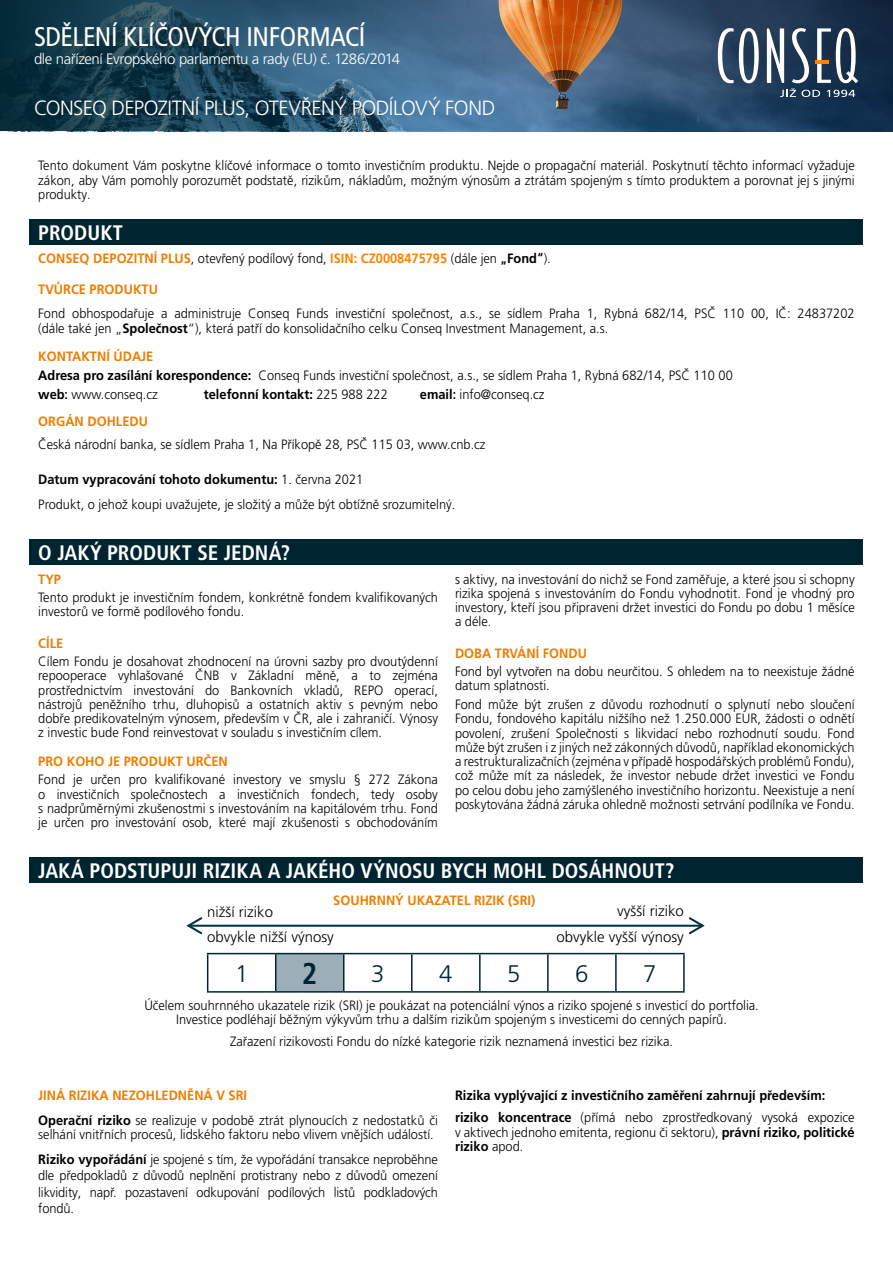
<style>
.page{position:relative;width:893px;height:1263px;background:#fff}
.page>*{position:absolute;margin:0;border:0;box-sizing:border-box;transform-origin:0 0}
.t1{font:700 condensed 30px "Frutiger LT Pro";color:#002531}
.t2{font:condensed 27px "Frutiger LT Pro";letter-spacing:-.015em;color:#fff}
.t3{font:300 24px "Frutiger LT Pro";color:#002531}
.t4{font:700 condensed 21px "Frutiger LT Pro";color:#fff}
.t5{font:300 20.55px "Frutiger LT Pro";letter-spacing:-.025em;color:#fff}
.t6{font:300 15px "Frutiger LT Pro";color:#000}
.t7{font:300 15px "Frutiger LT Pro";letter-spacing:-.03em;color:#fff}
.t8{font:300 13.5px/14.2px "Frutiger LT Pro";color:#000;scale:.95 1}
.t9{font:700 13.5px/22.8px "Frutiger LT Pro";color:#000;scale:.95 1}
.t10{font:700 13.5px "Frutiger LT Pro";color:#ef7d00;scale:.95 1}
.s1{font-weight:700;color:#ef7d00}
.s2{font-weight:700;color:#ff8300}
.s3{font-weight:700;font-stretch:condensed}
.s4{font-weight:700}
.s5{font-weight:300}
</style>
<div class="page">
<img style="left:496px;top:0;width:397px;height:131px">
<svg style="left:0;top:0;width:496px;height:131px;background:#285069"></svg>
<svg style="left:718px;top:28px;width:41px;height:55px"></svg>
<svg style="left:767px;top:28px;width:91px;height:69px"></svg>
<div style="left:30px;top:539px;width:833px;height:26px;background:#002531"></div>
<div style="left:30px;top:858px;width:833px;height:25px;background:#002531"></div>
<svg style="left:208px;top:954px;width:475px;height:37px"></svg>
<div style="left:276px;top:953px;width:68px;height:39px;background:#9caeb8"></div>
<hr style="left:207px;top:953px;width:69px;height:1px;background:#002531">
<hr style="left:207px;top:954px;width:1px;height:37px;background:#002531">
<hr style="left:276px;top:953px;width:68px;height:1px;background:#002531">
<hr style="left:275px;top:954px;width:1px;height:37px;background:#002531">
<hr style="left:344px;top:953px;width:68px;height:1px;background:#002531">
<hr style="left:343px;top:954px;width:1px;height:37px;background:#002531">
<hr style="left:412px;top:953px;width:68px;height:1px;background:#002531">
<hr style="left:411px;top:954px;width:2px;height:37px;background:#002531">
<hr style="left:480px;top:953px;width:68px;height:1px;background:#002531">
<hr style="left:479px;top:954px;width:2px;height:37px;background:#002531">
<hr style="left:548px;top:953px;width:68px;height:1px;background:#002531">
<hr style="left:547px;top:954px;width:2px;height:37px;background:#002531">
<hr style="left:616px;top:953px;width:69px;height:1px;background:#002531">
<hr style="left:615px;top:954px;width:2px;height:37px;background:#002531">
<hr style="left:683px;top:954px;width:2px;height:37px;background:#002531">
<hr style="left:207px;top:991px;width:69px;height:1px;background:#002531">
<hr style="left:276px;top:991px;width:68px;height:1px;background:#002531">
<hr style="left:344px;top:991px;width:68px;height:1px;background:#002531">
<hr style="left:412px;top:991px;width:68px;height:1px;background:#002531">
<hr style="left:480px;top:991px;width:68px;height:1px;background:#002531">
<hr style="left:548px;top:991px;width:68px;height:1px;background:#002531">
<hr style="left:616px;top:991px;width:69px;height:1px;background:#002531">
<hr style="left:188px;top:925px;width:515px;height:2px;background:#003440">
<svg style="left:687px;top:917px;width:18px;height:18px"></svg>
<svg style="left:186px;top:917px;width:18px;height:18px"></svg>
<div style="left:30px;top:219px;width:833px;height:25px;background:#002531"></div>
<h2 class="t2" style="left:34px;top:21px;width:333px">SDĚLENÍ KLÍČOVÝCH INFORMACÍ</h2>
<p class="t7" style="left:34px;top:50px;width:368px">dle nařízení Evropského parlamentu a rady (EU) č. 1286/2014</p>
<h3 class="t5" style="left:34px;top:96px;width:463px">CONSEQ DEPOZITNÍ PLUS, OTEVŘENÝ PODÍLOVÝ FOND</h3>
<p class="t8" style="left:38px;top:159px;width:861px;text-align:justify">Tento dokument Vám poskytne klíčové informace o tomto investičním produktu. Nejde o propagační materiál. Poskytnutí těchto informací vyžaduje zákon, aby Vám pomohly porozumět podstatě, rizikům, nákladům, možným výnosům a ztrátám spojeným s tímto produktem a porovnat jej s jinými produkty.</p>
<h3 class="t4" style="left:38px;top:220px;width:86px">PRODUKT</h3>
<p class="t8" style="left:38px;top:251px;width:541px"><span class="s1">CONSEQ DEPOZITNÍ PLUS</span>, otevřený podílový fond, <span class="s2">ISIN: CZ0008475795</span> (dále jen <span class="s3">„</span><span class="s4">Fond</span><span class="s3">“</span>).</p>
<p class="t10" style="left:38px;top:282px;width:128px">TVŮRCE PRODUKTU</p>
<p class="t8" style="left:38px;top:306px;width:861px;line-height:15px">Fond obhospodařuje a administruje Conseq Funds investiční společnost, a.s., se sídlem Praha 1, Rybná 682/14, PSČ 110 00, IČ: 24837202 (dále také jen „<span class="s4">Společnost</span>“), která patří do konsolidačního celku Conseq Investment Management, a.s.</p>
<p class="t8" style="left:38px;top:346px;width:733px;line-height:19.2px"><span class="s1">KONTAKTNÍ ÚDAJE<br></span><span class="s4">Adresa pro zasílání korespondence:</span> Conseq Funds investiční společnost, a.s., se sídlem Praha 1, Rybná 682/14, PSČ 110 00 <span class="s4">web</span><span class="s3">:</span> www.conseq.cz</p>
<p class="t9" style="left:204px;top:383px;width:195px">telefonní kontakt: <span class="s5">225 988 222</span></p>
<p class="t8" style="left:420px;top:387px;width:133px"><span class="s4">email</span><span class="s3">:</span> info@conseq.cz</p>
<p class="t10" style="left:38px;top:413px;width:117px">ORGÁN DOHLEDU</p>
<p class="t8" style="left:38px;top:437px;width:472px">Česká národní banka, se sídlem Praha 1, Na Příkopě 28, PSČ 115 03, www.cnb.cz</p>
<p class="t8" style="left:38px;top:467px;width:441px;line-height:24.9px"><span class="s4">Datum vypracování tohoto dokumentu:</span> 1. června 2021<br>Produkt, o jehož koupi uvažujete, je složitý a může být obtížně srozumitelný.</p>
<h3 class="t4" style="left:38px;top:540px;width:254px">O JAKÝ PRODUKT SE JEDNÁ?</h3>
<p class="t10" style="left:38px;top:571px;width:26px">TYP</p>
<p class="t8" style="left:38px;top:590px;width:422px">Tento produkt je investičním fondem, konkrétně fondem kvalifikovaných investorů ve formě podílového fondu.</p>
<p class="t10" style="left:38px;top:635px;width:28px">CÍLE</p>
<p class="t8" style="left:38px;top:654px;width:422px;text-align:justify">Cílem Fondu je dosahovat zhodnocení na úrovni sazby pro dvoutýdenní repooperace vyhlašované ČNB v Základní měně, a to zejména prostřednictvím investování do Bankovních vkladů, REPO operací, nástrojů peněžního trhu, dluhopisů a ostatních aktiv s pevným nebo dobře predikovatelným výnosem, především v ČR, ale i zahraničí. Výnosy z investic bude Fond reinvestovat v souladu s investičním cílem.</p>
<p class="t10" style="left:38px;top:753px;width:201px">PRO KOHO JE PRODUKT URČEN</p>
<p class="t8" style="left:38px;top:773px;width:422px;text-align:justify">Fond je určen pro kvalifikované investory ve smyslu § 272 Zákona o investičních společnostech a investičních fondech, tedy osoby s nadprůměrnými zkušenostmi s investováním na kapitálovém trhu. Fond je určen pro investování osob, které mají zkušenosti s obchodováním</p>
<p class="t8" style="left:455px;top:572px;width:422px;text-align:justify">s aktivy, na investování do nichž se Fond zaměřuje, a které jsou si schopny rizika spojená s investováním do Fondu vyhodnotit. Fond je vhodný pro investory, kteří jsou připraveni držet investici do Fondu po dobu 1 měsíce a déle.</p>
<p class="t10" style="left:455px;top:645px;width:141px">DOBA TRVÁNÍ FONDU</p>
<p class="t8" style="left:455px;top:664px;width:422px">Fond byl vytvořen na dobu neurčitou. S ohledem na to neexistuje žádné datum splatnosti.</p>
<p class="t8" style="left:455px;top:697px;width:422px;text-align:justify">Fond může být zrušen z důvodu rozhodnutí o splynutí nebo sloučení Fondu, fondového kapitálu nižšího než 1.250.000 EUR, žádosti o odnětí povolení, zrušení Společnosti s likvidací nebo rozhodnutí soudu. Fond může být zrušen i z jiných než zákonných důvodů, například ekonomických a restrukturalizačních (zejména v případě hospodářských problémů Fondu), což může mít za následek, že investor nebude držet investici ve Fondu po celou dobu jeho zamýšleného investičního horizontu. Neexistuje a není poskytována žádná záruka ohledně možnosti setrvání podílníka ve Fondu.</p>
<h3 class="t4" style="left:38px;top:859px;width:638px">JAKÁ PODSTUPUJI RIZIKA A JAKÉHO VÝNOSU BYCH MOHL DOSÁHNOUT?</h3>
<p class="t10" style="left:333px;top:892px;width:214px">SOUHRNNÝ UKAZATEL RIZIK (SRI)</p>
<p class="t6" style="left:207px;top:903px;width:67px">nižší riziko</p>
<p class="t6" style="left:617px;top:902px;width:68px">vyšší riziko</p>
<p class="t6" style="left:207px;top:928px;width:128px">obvykle nižší výnosy</p>
<p class="t6" style="left:556px;top:928px;width:129px">obvykle vyšší výnosy</p>
<h3 class="t3" style="left:235px;top:959px;width:15px">1</h3>
<h1 class="t1" style="left:302px;top:956px;width:17px">2</h1>
<h3 class="t3" style="left:371px;top:959px;width:15px">3</h3>
<h3 class="t3" style="left:439px;top:959px;width:15px">4</h3>
<h3 class="t3" style="left:507px;top:959px;width:15px">5</h3>
<h3 class="t3" style="left:575px;top:959px;width:15px">6</h3>
<h3 class="t3" style="left:643px;top:959px;width:15px">7</h3>
<p class="t8" style="left:144px;top:999px;width:648px;line-height:13.5px;text-align:center">Účelem souhrnného ukazatele rizik (SRI) je poukázat na potenciální výnos a riziko spojené s investicí do portfolia.<br>Investice podléhají běžným výkyvům trhu a dalším rizikům spojeným s investicemi do cenných papírů.</p>
<p class="t8" style="left:230px;top:1034px;width:468px">Zařazení rizikovosti Fondu do nízké kategorie rizik neznamená investici bez rizika.</p>
<p class="t8" style="left:38px;top:1082px;width:422px;line-height:25px"><span class="s1">JINÁ RIZIKA NEZOHLEDNĚNÁ V SRI<br></span><span class="s4">Operační riziko</span> se realizuje v podobě ztrát plynoucích z nedostatků či</p>
<p class="t8" style="left:38px;top:1122px;width:422px;line-height:25px">selhání vnitřních procesů, lidského faktoru nebo vlivem vnějších událostí.<br><span class="s4">Riziko vypořádání</span> je spojené s tím, že vypořádání transakce neproběhne</p>
<p class="t8" style="left:38px;top:1167px;width:422px;line-height:16.5px;text-align:justify">dle předpokladů z důvodů neplnění protistrany nebo z důvodů omezení likvidity, např. pozastavení odkupování podílových listů podkladových fondů.</p>
<p class="t9" style="left:455px;top:1083px;width:422px">Rizika vyplývající z investičního zaměření zahrnují především: riziko koncentrace <span class="s5">(přímá nebo zprostředkovaný vysoká expozice</span></p>
<p class="t8" style="left:455px;top:1125px;width:422px">v aktivech jednoho emitenta, regionu či sektoru), <span class="s4">právní riziko, politické riziko</span> apod.</p>
</div>
